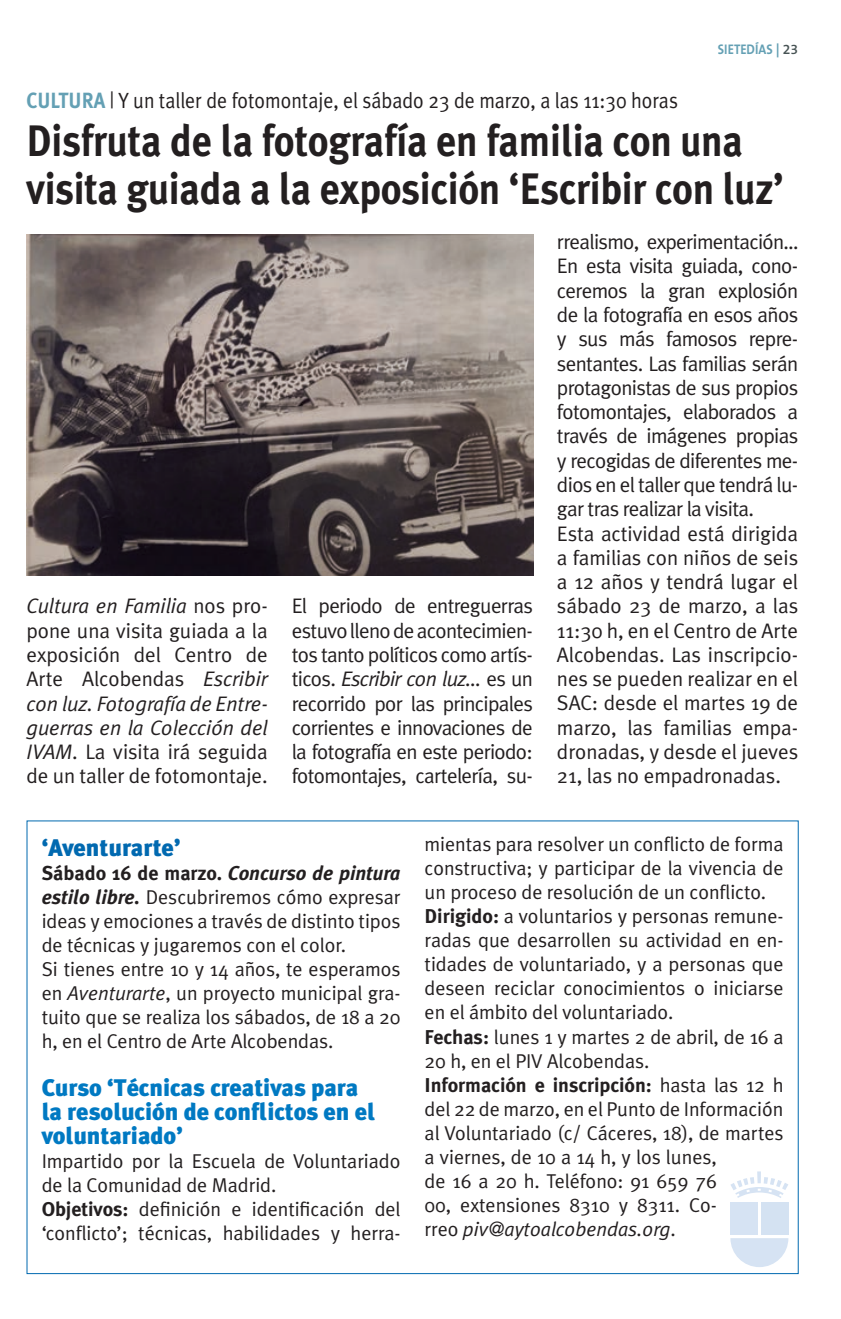
<style>
.page{position:relative;width:841px;height:1319px;background:#fff}
.page>*{position:absolute;margin:0;border:0;box-sizing:border-box;transform-origin:0 0}
.t1{font:700 44px/48px "Meta Plus";letter-spacing:-.005em;color:#231f20;scale:.9 1}
.t2{font:900 24px/24px "Meta Plus";letter-spacing:-.005em;color:#0079c2}
.t3{font:900 24px "Meta Plus";letter-spacing:-.005em;color:#0169b0}
.t4{font:22px "Meta Plus Normal";color:#231f20;scale:.9 1}
.t5{font:21px/24.2px "Meta Plus Normal";letter-spacing:-.03em;color:#231f20;text-align:justify}
.t6{font:20px/24px "Meta Plus Normal";letter-spacing:-.005em;color:#231f20}
.t7{font:700 20px "Meta Plus";letter-spacing:-.005em;color:#231f20}
.t8{font:italic 700 20px "Meta Plus";letter-spacing:-.005em;color:#231f20}
.t9{font:700 14px "The Sans B7";color:#64a0b4;scale:.9 1}
.s1{font-family:"The Sans B6";font-weight:600;color:#475354}
.s2{font-family:"Meta Plus";font-weight:700;color:#64a0b4}
.s3{font-style:italic}
.s4{font-style:normal}
.s5{font-family:"Meta Plus";font-weight:700;font-style:italic}
.s6{font-family:"Meta Plus";font-weight:700}
.s7{font-family:"Meta Plus Normal";font-weight:400}
</style>
<div class="page">
<div style="left:730px;top:1202px;width:27px;height:32px;background:#d6e3f3"></div>
<svg style="left:731px;top:1171px;width:57px;height:27px"></svg>
<svg style="left:730px;top:1238px;width:58px;height:29px"></svg>
<div style="left:761px;top:1202px;width:27px;height:32px;background:#d4e2f2"></div>
<img style="left:26px;top:235px;width:507px;height:340px">
<p class="t9" style="left:717px;top:42px;width:91px">SIETEDÍAS | <span class="s1">23</span></p>
<p class="t4" style="left:26px;top:88px;width:725px"><span class="s2">CULTURA</span> | Y un taller de fotomontaje, el sábado 23 de marzo, a las 11:30 horas</p>
<h1 class="t1" style="left:26px;top:117px;width:842px">Disfruta de la fotografía en familia con una visita guiada a la exposición ‘Escribir con luz’</h1>
<p class="t5" style="left:26px;top:594px;width:243px"><span class="s3">Cultura en Familia</span> nos pro&shy;pone una visita guiada a la exposición del Centro de Arte Alcobendas <span class="s3">Escribir con luz. Fotografía de Entre&shy;guerras en la Colección del IVAM</span>. La visita irá seguida de un taller de fotomontaje.</p>
<p class="t5" style="left:291px;top:594px;width:243px">El periodo de entreguerras estuvo lleno de acontecimien&shy;tos tanto políticos como artís&shy;ticos. <span class="s3">Escribir con luz...</span> es un recorrido por las principales corrientes e innovaciones de la fotografía en este periodo: fotomontajes, cartelería, su-</p>
<p class="t5" style="left:556px;top:229px;width:243px;text-align:left">rrealismo, experimentación…<br>En esta visita guiada, cono&shy;ceremos la gran explosión de la fotografía en esos años y sus más famosos repre&shy;sentantes. Las familias serán protagonistas de sus propios fotomontajes, elaborados a través de imágenes propias y recogidas de diferentes me&shy;dios en el taller que tendrá lu&shy;gar tras realizar la visita.<br>Esta actividad está dirigida a familias con niños de seis a 12 años y tendrá lugar el sábado 23 de marzo, a las<br>11:30 h, en el Centro de Arte<br>Alcobendas. Las inscripcio&shy;nes se pueden realizar en el<br>SAC: desde el martes 19 de marzo, las familias empa&shy;dronadas, y desde el jueves<br>21, las no empadronadas.</p>
<p class="t3" style="left:42px;top:834px;width:140px">‘Aventurarte’</p>
<p class="t8" style="left:42px;top:862px;width:360px"><span class="s4">Sábado 16 de marzo.</span> Concurso de pintura</p>
<p class="t6" style="left:42px;top:885px;width:360px"><span class="s5">estilo libre.</span> Descubriremos cómo expresar ideas y emociones a través de distinto tipos de técnicas y jugaremos con el color.<br>Si tienes entre 10 y 14 años, te esperamos en <span class="s3">Aventurarte</span>, un proyecto municipal gra&shy;tuito que se realiza los sábados, de 18 a 20 h, en el Centro de Arte Alcobendas.</p>
<p class="t2" style="left:42px;top:1076px;width:334px">Curso ‘Técnicas creativas para la resolución de conflictos en el voluntariado’</p>
<p class="t6" style="left:42px;top:1149px;width:360px">Impartido por la Escuela de Voluntariado de la Comunidad de Madrid.<br><span class="s6">Objetivos:</span> definición e identificación del ‘conflicto’; técnicas, habilidades y herra-</p>
<p class="t6" style="left:424px;top:832px;width:360px">mientas para resolver un conflicto de forma constructiva; y participar de la vivencia de un proceso de resolución de un conflicto.<br><span class="s6">Dirigido:</span> a voluntarios y personas remune&shy;radas que desarrollen su actividad en en&shy;tidades de voluntariado, y a personas que deseen reciclar conocimientos o iniciarse en el ámbito del voluntariado.<br><span class="s6">Fechas:</span> lunes 1 y martes 2 de abril, de 16 a 20 h, en el PIV Alcobendas.</p>
<p class="t7" style="left:424px;top:1073px;width:360px">Información e inscripción: <span class="s7">hasta las 12 h</span></p>
<p class="t6" style="left:424px;top:1096px;width:360px">del 22 de marzo, en el Punto de Información al Voluntariado (c/ Cáceres, 18), de martes a viernes, de 10 a 14 h, y los lunes,<br>de 16 a 20 h. Teléfono: 91 659 76<br>00, extensiones 8310 y 8311. Co-<br>rreo <span class="s3">piv@aytoalcobendas.org</span>.</p>
</div>
